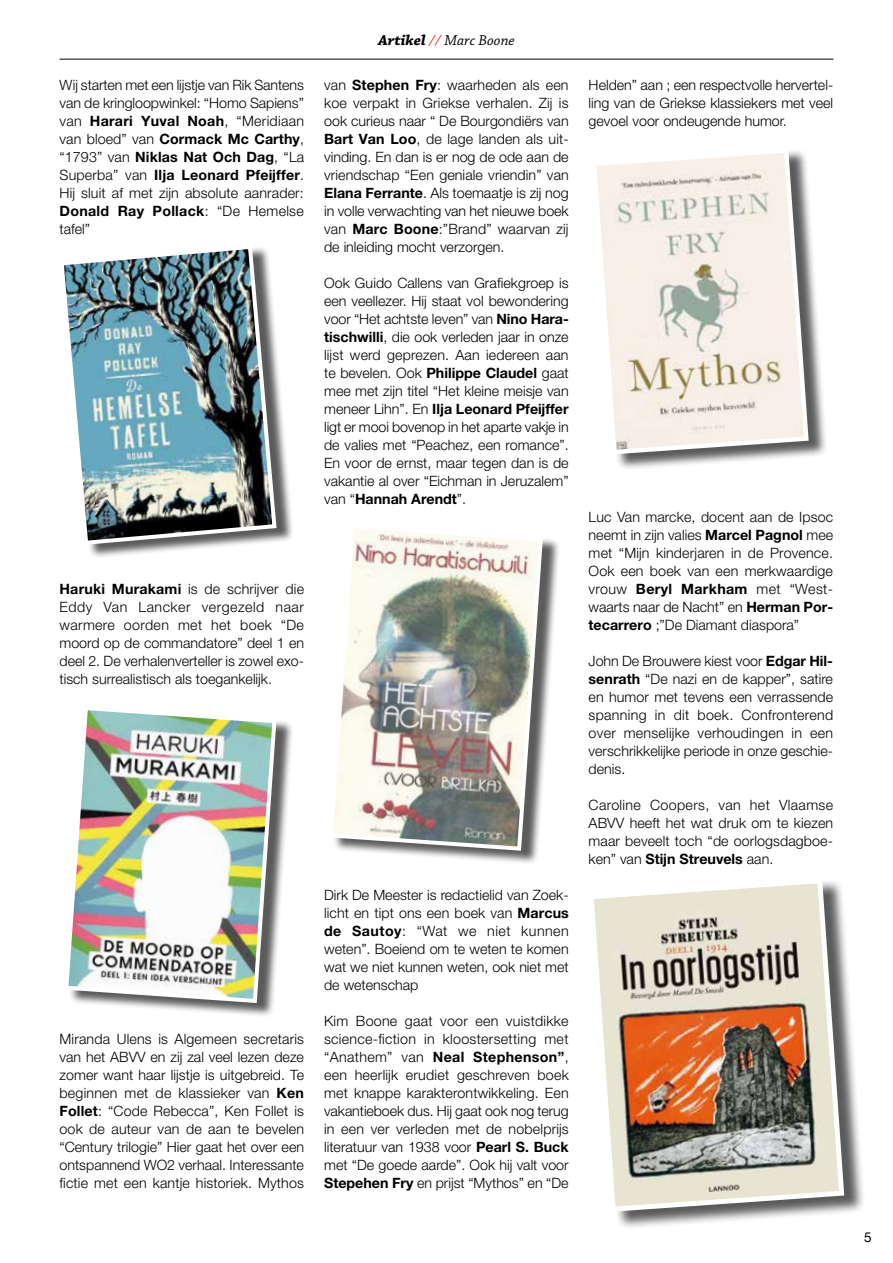
<style>
.page{position:relative;width:893px;height:1263px;background:#fff}
.page>*{position:absolute;margin:0;border:0;box-sizing:border-box;transform-origin:0 0}
.t1{font:15px "Chaparral Pro It Capt";color:#000}
.t2{font:300 14.25px/18px "Helvetica Neue LT Pro";color:#000;text-align:justify}
.t3{font:13.5px "Helvetica Neue";color:#000}
.s1{font-weight:700}
.s2{font-family:"Chaparral Pro Bold It Capt"}
.s3{color:#e5231b}
</style>
<div class="page">
<hr style="left:60px;top:59px;width:773px;height:1px;background:#000">
<div style="left:68px;top:707px;width:226px;height:310px;background:#000;opacity:.65"></div>
<img style="left:68px;top:707px;width:211px;height:298px">
<div style="left:64px;top:246px;width:230px;height:313px;background:#000;opacity:.65"></div>
<img style="left:64px;top:246px;width:215px;height:301px">
<div style="left:596px;top:149px;width:232px;height:321px;background:#000;opacity:.65"></div>
<svg style="left:596px;top:149px;width:215px;height:308px"></svg>
<div style="left:333px;top:525px;width:227px;height:340px;background:#000;opacity:.65"></div>
<img style="left:333px;top:525px;width:212px;height:328px">
<div style="left:593px;top:879px;width:273px;height:351px;background:#000;opacity:.65"></div>
<img style="left:593px;top:879px;width:254px;height:335px">
<p class="t2" style="left:60px;top:76px;width:246px">Wij starten met een lijstje van Rik Santens van de kringloopwinkel: “Homo Sapiens” van <span class="s1">Harari Yuval Noah</span>, “Meridiaan van bloed” van <span class="s1">Cormack Mc Carthy</span>, “1793” van <span class="s1">Niklas Nat Och Dag</span>, “La Superba” van <span class="s1">Ilja Leonard Pfeijffer</span>.<br>Hij sluit af met zijn absolute aanrader:<br><span class="s1">Donald Ray Pollack</span>: “De Hemelse tafel”</p>
<p class="t2" style="left:60px;top:580px;width:246px"><span class="s1">Haruki Murakami</span> is de schrijver die Eddy Van Lancker vergezeld naar warmere oorden met het boek “De moord op de commandatore” deel 1 en deel 2. De verhalenverteller is zowel exo&shy;tisch surrealistisch als toegankelijk.</p>
<p class="t2" style="left:60px;top:1030px;width:246px">Miranda Ulens is Algemeen secretaris van het ABVV en zij zal veel lezen deze zomer want haar lijstje is uitgebreid. Te beginnen met de klassieker van <span class="s1">Ken Follet</span>: “Code Rebecca”, Ken Follet is ook de auteur van de aan te bevelen “Century trilogie” Hier gaat het over een ontspannend WO2 verhaal. Interessante fictie met een kantje historiek. Mythos</p>
<p class="t1" style="left:378px;top:32px;width:138px"><span class="s2">Artikel</span> <span class="s3">//</span> Marc Boone</p>
<p class="t2" style="left:324px;top:76px;width:246px">van <span class="s1">Stephen Fry</span>: waarheden als een koe verpakt in Griekse verhalen. Zij is ook curieus naar “ De Bourgondiërs van <span class="s1">Bart Van Loo</span>, de lage landen als uit&shy;vinding. En dan is er nog de ode aan de vriendschap “Een geniale vriendin” van <span class="s1">Elana Ferrante</span>. Als toemaatje is zij nog in volle verwachting van het nieuwe boek van <span class="s1">Marc Boone</span>:”Brand” waarvan zij de inleiding mocht verzorgen.</p>
<p class="t2" style="left:324px;top:274px;width:246px">Ook Guido Callens van Grafiekgroep is een veellezer. Hij staat vol bewondering voor “Het achtste leven” van <span class="s1">Nino Hara&shy;tischwilli</span>, die ook verleden jaar in onze lijst werd geprezen. Aan iedereen aan te bevelen. Ook <span class="s1">Philippe Claudel</span> gaat mee met zijn titel “Het kleine meisje van meneer Lihn”. En <span class="s1">Ilja Leonard Pfeijffer </span>ligt er mooi bovenop in het aparte vakje in de valies met “Peachez, een romance”.<br>En voor de ernst, maar tegen dan is de vakantie al over “Eichman in Jeruzalem” van “<span class="s1">Hannah Arendt</span>”.</p>
<p class="t2" style="left:324px;top:886px;width:246px">Dirk De Meester is redactielid van Zoek&shy;licht en tipt ons een boek van <span class="s1">Marcus de Sautoy</span>: “Wat we niet kunnen weten”. Boeiend om te weten te komen wat we niet kunnen weten, ook niet met de wetenschap</p>
<p class="t2" style="left:324px;top:1012px;width:246px">Kim Boone gaat voor een vuistdikke science-fiction in kloostersetting met “Anathem” van <span class="s1">Neal Stephenson”</span>, een heerlijk erudiet geschreven boek met knappe karakterontwikkeling. Een vakantieboek dus. Hij gaat ook nog terug in een ver verleden met de nobelprijs literatuur van 1938 voor <span class="s1">Pearl S. Buck </span>met “De goede aarde”. Ook hij valt voor <span class="s1">Stepehen Fry</span> en prijst “Mythos” en “De</p>
<p class="t2" style="left:589px;top:75px;width:246px">Helden” aan ; een respectvolle hervertel&shy;ling van de Griekse klassiekers met veel gevoel voor ondeugende humor.</p>
<p class="t2" style="left:589px;top:507px;width:246px">Luc Van marcke, docent aan de Ipsoc neemt in zijn valies <span class="s1">Marcel Pagnol</span> mee met “Mijn kinderjaren in de Provence.<br>Ook een boek van een merkwaardige vrouw <span class="s1">Beryl Markham</span> met “West&shy;waarts naar de Nacht” en <span class="s1">Herman Por&shy;tecarrero</span> ;”De Diamant diaspora”</p>
<p class="t2" style="left:589px;top:651px;width:246px">John De Brouwere kiest voor <span class="s1">Edgar Hil&shy;senrath</span> “De nazi en de kapper”, satire en humor met tevens een verrassende spanning in dit boek. Confronterend over menselijke verhoudingen in een verschrikkelijke periode in onze geschie&shy;denis.</p>
<p class="t2" style="left:589px;top:795px;width:246px">Caroline Coopers, van het Vlaamse ABVV heeft het wat druk om te kiezen maar beveelt toch “de oorlogsdagboe&shy;ken” van <span class="s1">Stijn Streuvels</span> aan.</p>
<p class="t3" style="left:864px;top:1227px;width:9px">5</p>
</div>
